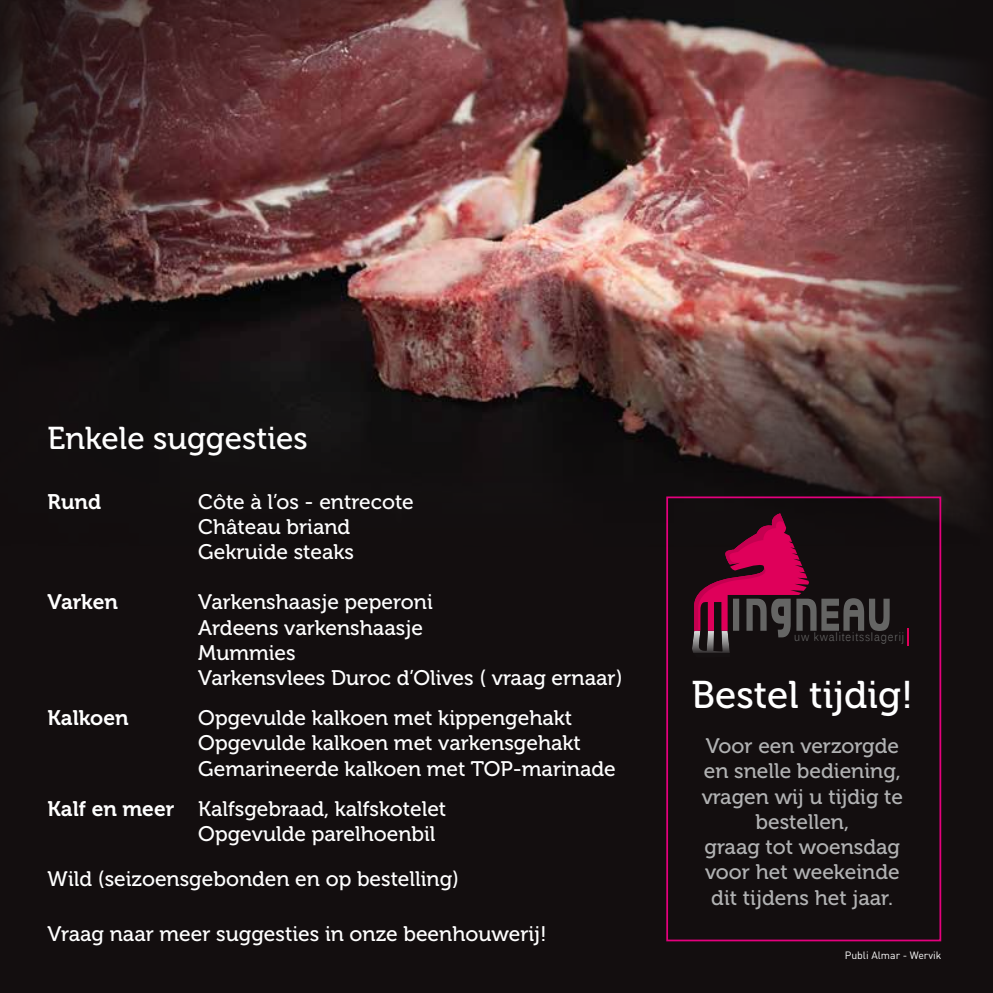
<style>
.page{position:relative;width:993px;height:993px;background:#fff}
.page>*{position:absolute;margin:0;border:0;box-sizing:border-box;transform-origin:0 0}
.t1{font:38.5px "Museo 500";color:#fff}
.t2{font:31.5px "Museo 500";color:#fff}
.t3{font:21px/25.2px "Museo 500";color:#fff}
.t4{font:21px/25.2px "Museo 500";color:#b1b2b3;text-align:center}
.t5{font:21px "Museo 700";color:#fff}
.t6{font:11.9px "Kalinga";letter-spacing:.085em;color:#656564;scale:.83 1}
.t7{font:10.5px "DIN";color:#fff}
.s1{font-family:"Museo 700"}
</style>
<div class="page">
<div style="left:0;top:0;width:992px;height:992px;background:#130e0f"></div>
<img style="left:0;top:0;width:987px;height:546px">
<div style="left:666px;top:496px;width:274px;height:445px;border:2px solid #e5007d"></div>
<svg style="left:691px;top:513px;width:198px;height:140px"></svg>
<h2 class="t2" style="left:48px;top:420px;width:262px">Enkele suggesties</h2>
<p class="t5" style="left:48px;top:489px;width:55px">Rund</p>
<p class="t3" style="left:198px;top:489px;width:217px">Côte à l’os - entrecote<br>Château briand<br>Gekruide steaks</p>
<p class="t5" style="left:48px;top:590px;width:72px">Varken</p>
<p class="t3" style="left:198px;top:589px;width:425px">Varkenshaasje peperoni<br>Ardeens varkenshaasje<br>Mummies<br>Varkensvlees Duroc d’Olives ( vraag ernaar)</p>
<p class="t5" style="left:48px;top:706px;width:82px">Kalkoen</p>
<p class="t3" style="left:198px;top:705px;width:419px">Opgevulde kalkoen met kippengehakt<br>Opgevulde kalkoen met varkensgehakt<br>Gemarineerde kalkoen met TOP-marinade</p>
<p class="t3" style="left:198px;top:796px;width:249px;text-indent:-151px"><span class="s1">Kalf en meer</span> Kalfsgebraad, kalfskotelet<br>Opgevulde parelhoenbil</p>
<p class="t3" style="left:48px;top:866px;width:413px">Wild (seizoensgebonden en op bestelling)</p>
<p class="t3" style="left:48px;top:921px;width:500px">Vraag naar meer suggesties in onze beenhouwerij!</p>
<p class="t6" style="left:793px;top:629px;width:134px">uw kwaliteitsslagerij</p>
<h1 class="t1" style="left:691px;top:673px;width:223px">Bestel tijdig!</h1>
<p class="t4" style="left:701px;top:733px;width:203px">Voor een verzorgde en snelle bediening, vragen wij u tijdig te bestellen,<br>graag tot woensdag voor het weekeinde dit tijdens het jaar.</p>
<p class="t7" style="left:844px;top:948px;width:98px">Publi Almar - Wervik</p>
</div>
